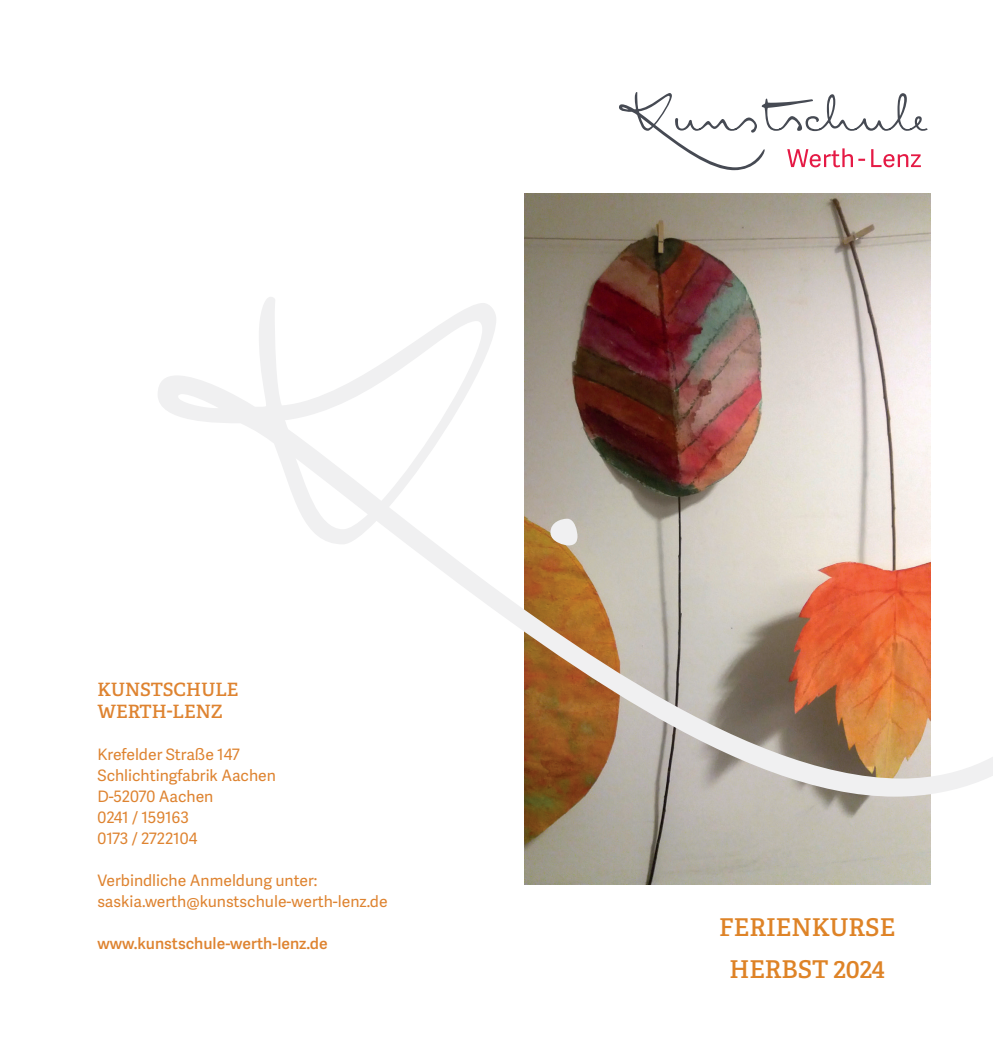
<style>
.page{position:relative;width:993px;height:1042px;background:#fff}
.page>*{position:absolute;margin:0;border:0;box-sizing:border-box;transform-origin:0 0}
.t1{font:600 24.5px/42px "Adelle";color:#de8327;text-align:center}
.t2{font:600 18.38px/22.1px "Adelle";color:#de8330}
.t3{font:15.75px/21px "Adelle Sans";color:#de8330}
.t4{font:15.75px "Adelle Sans Sb";color:#de8330}
</style>
<div class="page">
<svg style="left:619px;top:92px;width:308px;height:78px"></svg>
<img style="left:524px;top:193px;width:405px;height:691px">
<img style="left:158px;top:297px;width:834px;height:499px">
<p class="t2" style="left:97px;top:679px;width:142px">KUNSTSCHULE<br>WERTH-LENZ</p>
<p class="t3" style="left:97px;top:743px;width:180px">Krefelder Straße 147<br>Schlichtingfabrik Aachen<br>D-52070 Aachen<br>0241 / 159163<br>0173 / 2722104</p>
<p class="t3" style="left:97px;top:869px;width:291px">Verbindliche Anmeldung unter: saskia.werth@kunstschule-werth-lenz.de</p>
<p class="t4" style="left:97px;top:932px;width:232px">www.kunstschule-werth-lenz.de</p>
<h1 class="t1" style="left:718px;top:907px;width:177px">FERIENKURSE<br>HERBST 2024</h1>
</div>
